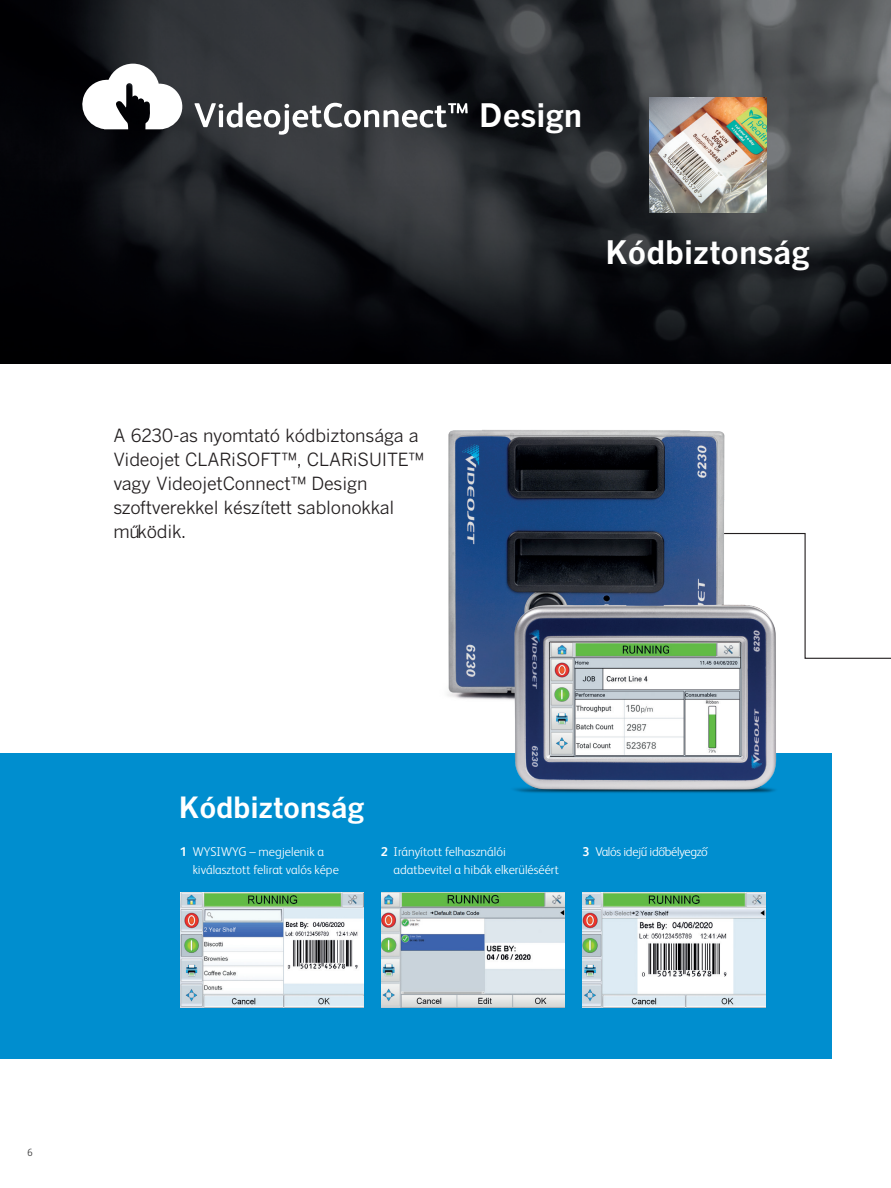
<style>
.page{position:relative;width:891px;height:1188px;background:#fff}
.page>*{position:absolute;margin:0;border:0;box-sizing:border-box;transform-origin:0 0}
.intro_body{font:700 32.1px "Benton Gothic";color:#fff}
.intro_body-2{font:700 29.1px "Benton Gothic";letter-spacing:-.01em;color:#fff}
.t1{font:18px/24px "Benton Got Reg";letter-spacing:-.01em;color:#231f20}
.Body_8_5_12{font:300 12.75px/18px "FS Albert Pro";color:#fff}
.Body_8_5_12-2{font:300 12.75px "FS Albert Pro";letter-spacing:-.025em;color:#fff}
.t2{font:300 10.5px "FS Albert Pro";color:#3e3e3f}
.s1{font-family:"Myriad Pro"}
.s2{font-weight:700}
</style>
<div class="page">
<div style="left:0;top:753px;width:832px;height:306px;background:#008ecf"></div>
<img style="left:0;top:0;width:891px;height:364px">
<svg style="left:82px;top:64px;width:106px;height:65px"></svg>
<svg style="left:194px;top:102px;width:274px;height:33px"></svg>
<img style="left:582px;top:893px;width:183px;height:114px">
<img style="left:381px;top:893px;width:184px;height:114px">
<img style="left:181px;top:893px;width:183px;height:114px">
<img style="left:649px;top:97px;width:117px;height:115px">
<svg style="left:789px;top:533px;width:102px;height:126px"></svg>
<img style="left:447px;top:429px;width:342px;height:364px">
<p class="intro_body" style="left:479px;top:96px;width:105px">Design</p>
<p class="intro_body" style="left:605px;top:234px;width:206px">Kódbiztonság</p>
<p class="t1" style="left:113px;top:424px;width:312px">A 6230-as nyomtató kódbiztonsága a<br>Videojet CLARiSOFT™, CLARiSUITE™ vagy VideojetConnect™ Design szoftverekkel készített sablonokkal mu<span class="s1">˝</span>ködik.</p>
<p class="intro_body-2" style="left:179px;top:791px;width:187px">Kódbiztonság</p>
<p class="Body_8_5_12" style="left:193px;top:842px;width:148px;text-indent:-13px"><span class="s2">1</span> WYSIWYG – megjelenik a kiválasztott felirat valós képe</p>
<p class="Body_8_5_12" style="left:394px;top:842px;width:167px;text-indent:-13px"><span class="s2">2</span> Irányított felhasználói adatbevitel a hibák elkerüléséért</p>
<p class="Body_8_5_12-2" style="left:583px;top:843px;width:127px"><span class="s2">3</span> Valós idejű időbélyegző</p>
<p class="t2" style="left:27px;top:1145px;width:7px">6</p>
</div>
